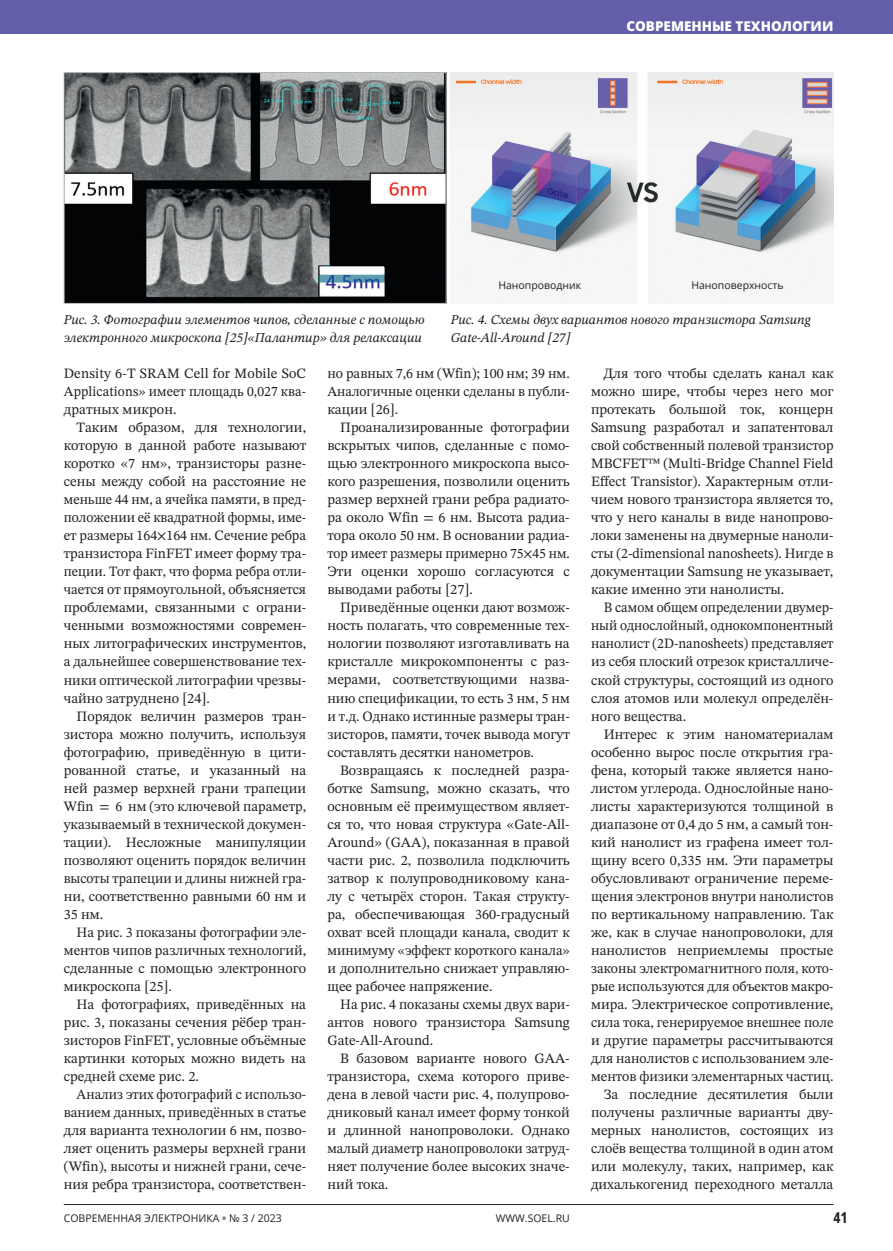
<style>
.page{position:relative;width:893px;height:1251px;background:#fff}
.page>*{position:absolute;margin:0;border:0;box-sizing:border-box;transform-origin:0 0}
.t1{font:700 15px "Open Sans Condensed";color:#231f20}
.t2{font:14.25px/18px "STIX Two Text";color:#231f20;text-align:justify}
.t3{font:14.25px/18px "STIX Two Text";color:#231f20;text-align:justify;scale:.96 1}
.t4{font:italic 13.5px/18px "STIX Two Text";color:#231f20}
.t5{font:800 13.5px "Open Sans";color:#fff}
.t6{font:10.5px "Open Sans";color:#231f20}
.s1{font-weight:800;color:#808285}
</style>
<div class="page">
<div style="left:0;top:0;width:893px;height:34px;background:#625ea9"></div>
<hr style="left:64px;top:1203px;width:769px;height:1px;background:#231f20">
<img style="left:66px;top:74px;width:378px;height:227px">
<div style="left:64px;top:72px;width:382px;height:231px;border:1px solid #c7c8ca"></div>
<img style="left:451px;top:72px;width:382px;height:232px">
<p class="t5" style="left:626px;top:17px;width:209px">СОВРЕМЕННЫЕ ТЕХНОЛОГИИ</p>
<p class="t6" style="left:498px;top:278px;width:84px">Нанопроводник</p>
<p class="t6" style="left:691px;top:278px;width:94px">Наноповерхность</p>
<p class="t4" style="left:64px;top:310px;width:362px">Рис. 3. Фотографии элементов чипов, сделанные с помощью электронного микроскопа [25]«Палантир» для релаксации</p>
<p class="t4" style="left:451px;top:310px;width:362px">Рис. 4. Схемы двух вариантов нового транзистора Samsung<br>Gate-All-Around [27]</p>
<p class="t2" style="left:64px;top:364px;width:244px">Density 6-T SRAM Cell for Mobile SoC Applications» имеет площадь 0,027 ква&shy;дратных микрон.</p>
<p class="t2" style="left:64px;top:418px;width:244px;text-indent:13px">Таким образом, для технологии, которую в данной работе называют коротко «7 нм», транзисторы разне&shy;сены между собой на расстояние не меньше 44 нм, а ячейка памяти, в пред&shy;положении её квадратной формы, име&shy;ет размеры 164×164 нм. Сечение ребра транзистора FinFET имеет форму тра&shy;пеции. Тот факт, что форма ребра отли&shy;чается от прямоугольной, объясняется проблемами, связанными с ограни&shy;ченными возможностями современ&shy;ных литографических инструментов, а дальнейшее совершенствование тех&shy;ники оптической литографии чрезвы&shy;чайно затруднено [24].</p>
<p class="t2" style="left:64px;top:706px;width:244px;text-indent:13px">Порядок величин размеров тран&shy;зистора можно получить, используя фотографию, приведённую в цити&shy;рованной статье, и указанный на ней размер верхней грани трапеции Wfin = 6 нм (это ключевой параметр, указываемый в технической докумен&shy;тации). Несложные манипуляции позволяют оценить порядок величин высоты трапеции и длины нижней гра&shy;ни, соответственно равными 60 нм и 35 нм.</p>
<p class="t2" style="left:64px;top:922px;width:244px;text-indent:13px">На рис. 3 показаны фотографии эле&shy;ментов чипов различных технологий, сделанные с помощью электронного микроскопа [25].</p>
<p class="t2" style="left:64px;top:994px;width:244px;text-indent:13px">На фотографиях, приведённых на рис. 3, показаны сечения рёбер тран&shy;зисторов FinFET, условные объёмные картинки которых можно видеть на средней схеме рис. 2.</p>
<p class="t3" style="left:64px;top:1084px;width:254px;text-indent:13px">Анализ этих фотографий с использо&shy;ванием данных, приведённых в статье для варианта технологии 6 нм, позво&shy;ляет оценить размеры верхней грани (Wfin), высоты и нижней грани, сече&shy;ния ребра транзистора, соответствен-</p>
<p class="t2" style="left:327px;top:364px;width:244px">но равных 7,6 нм (Wfin); 100 нм; 39 нм.<br>Аналогичные оценки сделаны в публи&shy;кации [26].</p>
<p class="t2" style="left:327px;top:418px;width:244px;text-indent:13px">Проанализированные фотографии вскрытых чипов, сделанные с помо&shy;щью электронного микроскопа высо&shy;кого разрешения, позволили оценить размер верхней грани ребра радиато&shy;ра около Wfin = 6 нм. Высота радиа&shy;тора около 50 нм. В основании радиа&shy;тор имеет размеры примерно 75×45 нм.<br>Эти оценки хорошо согласуются с выводами работы [27].</p>
<p class="t2" style="left:327px;top:598px;width:244px;text-indent:13px">Приведённые оценки дают возмож&shy;ность полагать, что современные тех&shy;нологии позволяют изготавливать на кристалле микрокомпоненты с раз&shy;мерами, соответствующими назва&shy;нию спецификации, то есть 3 нм, 5 нм и т.д. Однако истинные размеры тран&shy;зисторов, памяти, точек вывода могут составлять десятки нанометров.</p>
<p class="t2" style="left:327px;top:760px;width:244px;text-indent:13px">Возвращаясь к последней разра&shy;ботке Samsung, можно сказать, что основным её преимуществом являет&shy;ся то, что новая структура «Gate-All-Around» (GAA), показанная в правой части рис. 2, позволила подключить затвор к полупроводниковому кана&shy;лу с четырёх сторон. Такая структу&shy;ра, обеспечивающая 360-градусный охват всей площади канала, сводит к минимуму «эффект короткого канала» и дополнительно снижает управляю&shy;щее рабочее напряжение.</p>
<p class="t2" style="left:327px;top:994px;width:244px;text-indent:13px">На рис. 4 показаны схемы двух вари&shy;антов нового транзистора Samsung Gate-All-Around.</p>
<p class="t2" style="left:327px;top:1048px;width:244px;text-indent:13px">В базовом варианте нового GAA&shy;транзистора, схема которого приве&shy;дена в левой части рис. 4, полупрово&shy;дниковый канал имеет форму тонкой и длинной нанопроволоки. Однако малый диаметр нанопроволоки затруд&shy;няет получение более высоких значе&shy;ний тока.</p>
<p class="t2" style="left:591px;top:364px;width:244px;text-indent:13px">Для того чтобы сделать канал как можно шире, чтобы через него мог протекать большой ток, концерн Samsung разработал и запатентовал свой собственный полевой транзистор MBCFET™ (Multi-Bridge Channel Field Effect Transistor). Характерным отли&shy;чием нового транзистора является то, что у него каналы в виде нанопрово&shy;локи заменены на двумерные наноли&shy;сты (2-dimensional nanosheets). Нигде в документации Samsung не указывает, какие именно эти нанолисты.</p>
<p class="t3" style="left:591px;top:598px;width:254px;text-indent:13px">В самом общем определении двумер&shy;ный однослойный, однокомпонентный нанолист (2D-nanosheets) представляет из себя плоский отрезок кристалличе&shy;ской структуры, состоящий из одного слоя атомов или молекул определён&shy;ного вещества.</p>
<p class="t2" style="left:591px;top:724px;width:244px;text-align:right">Интерес к этим наноматериалам особенно вырос после открытия гра&shy;фена, который также является нано&shy;листом углерода. Однослойные нано&shy;листы характеризуются толщиной в диапазоне от 0,4 до 5 нм, а самый тон&shy;кий нанолист из графена имеет тол&shy;щину всего 0,335 нм. Эти параметры обусловливают ограничение переме&shy;щения электронов внутри нанолистов по вертикальному направлению. Так же, как в случае нанопроволоки, для нанолистов неприемлемы простые законы электромагнитного поля, кото&shy;рые используются для объектов макро&shy;мира. Электрическое сопротивление, сила тока, генерируемое внешнее поле и другие параметры рассчитываются для нанолистов с использованием эле&shy;ментов физики элементарных частиц.<br>За последние десятилетия были получены различные варианты дву&shy;мерных нанолистов, состоящих из слоёв вещества толщиной в один атом или молекулу, таких, например, как дихалькогенид переходного металла</p>
<p class="t6" style="left:64px;top:1210px;width:220px">СОВРЕМЕННАЯ ЭЛЕКТРОНИКА <span class="s1">•</span> № 3 / 2023</p>
<p class="t6" style="left:496px;top:1210px;width:75px">WWW.SOEL.RU</p>
<p class="t1" style="left:833px;top:1207px;width:16px">41</p>
</div>
